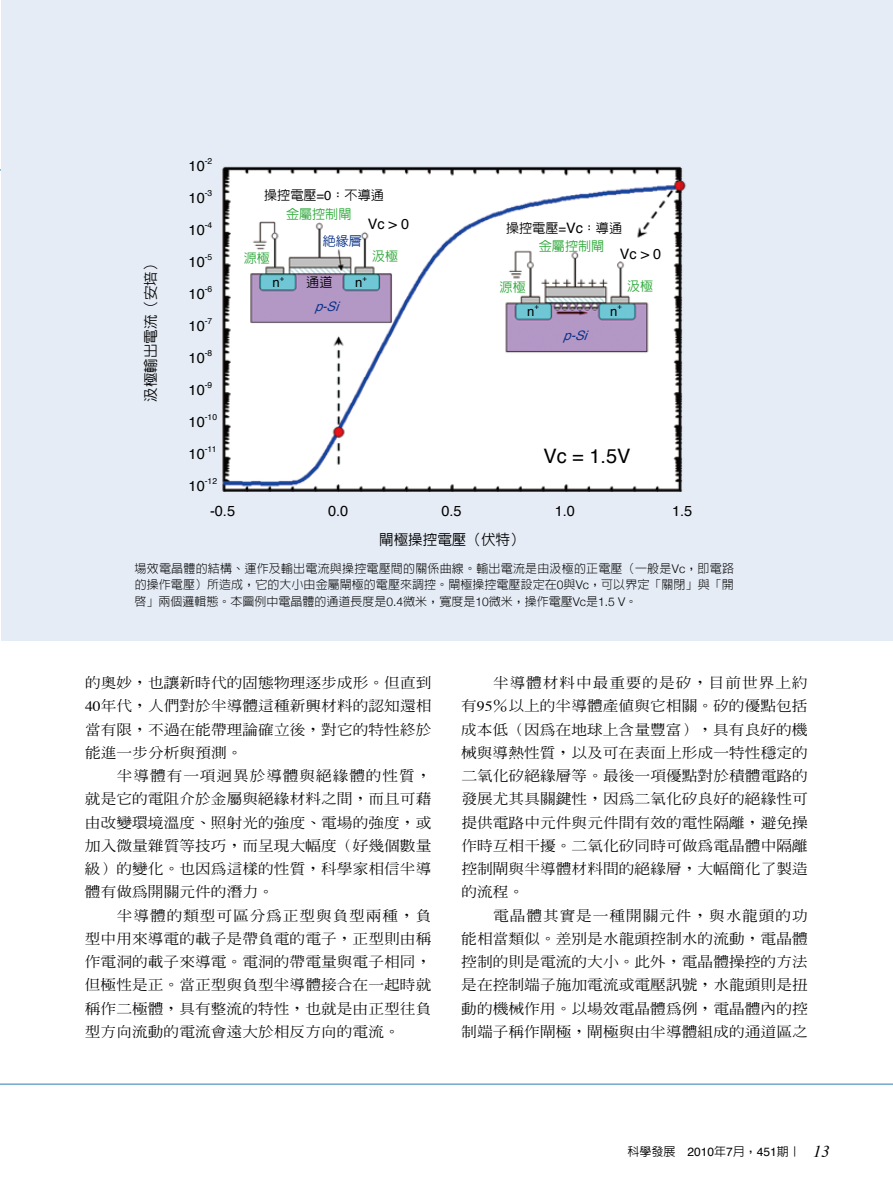
<style>
.page{position:relative;width:893px;height:1191px;background:#fff}
.page>*{position:absolute;margin:0;border:0;box-sizing:border-box;transform-origin:0 0}
.t1{font:19.95px "Helvetica";color:#000}
.t2{font:14.55px "Helvetica";color:#000}
.t3{font:500 14.55px "AR Hei B5";color:#000}
.t4{font:14.4px "Helvetica";color:#000}
.t5{font:500 14.1px/23.2px "AR Ming B5";color:#000;text-align:justify;scale:1.11 1}
.t6{font:500 13.05px/18.3px "AR Hei B5";color:#000}
.t7{font:italic 13.05px "Helvetica";color:#0c3388}
.t8{font:500 13.05px "AR Hei B5";color:#2ba738}
.t9{font:13.05px "Helvetica";color:#000}
.t10{font:500 13.05px "AR Hei B5";color:#0c3388}
.t11{font:300 12px/16.5px "AR Hei B5";color:#000;text-align:justify}
.t12{font:500 12px "AR Hei B5";color:#000}
.t13{font:8.55px "Helvetica";color:#000}
.t14{font:7.65px "Helvetica";color:#000}
.s1{font-family:"Helvetica";font-weight:400}
.s2{color:#2ba738}
.s3{font-family:"Helvetica";font-weight:400;font-size:14.4px}
.s4{font-family:"Helvetica Neue"}
.s5{font-family:"Times";font-weight:400}
.s6{font-family:"Times";font-weight:400;font-style:italic;font-size:16.5px}
</style>
<div class="page">
<hr style="left:0;top:169px;width:808px;height:1px;background:#3a83b8">
<div style="left:1px;top:0;width:892px;height:640px;background:#e5ecf5"></div>
<svg style="left:0;top:1083px;width:893px;height:2px;background:#95bcd8"></svg>
<img style="left:222px;top:166px;width:464px;height:325px">
<p class="t3" style="left:143px;top:402px;width:147px;rotate:-90deg">汲極輸出電流（安培）</p>
<p class="t2" style="left:189px;top:155px;width:18px">10</p>
<p class="t13" style="left:205px;top:154px;width:9px">-2</p>
<p class="t2" style="left:189px;top:187px;width:18px">10</p>
<p class="t13" style="left:205px;top:186px;width:9px">-3</p>
<p class="t2" style="left:189px;top:219px;width:18px">10</p>
<p class="t13" style="left:205px;top:218px;width:9px">-4</p>
<p class="t2" style="left:189px;top:251px;width:18px">10</p>
<p class="t13" style="left:205px;top:250px;width:9px">-5</p>
<p class="t2" style="left:189px;top:283px;width:18px">10</p>
<p class="t13" style="left:205px;top:282px;width:9px">-6</p>
<p class="t2" style="left:189px;top:315px;width:18px">10</p>
<p class="t13" style="left:205px;top:314px;width:9px">-7</p>
<p class="t2" style="left:189px;top:347px;width:18px">10</p>
<p class="t13" style="left:205px;top:346px;width:9px">-8</p>
<p class="t2" style="left:189px;top:379px;width:18px">10</p>
<p class="t13" style="left:205px;top:378px;width:9px">-9</p>
<p class="t2" style="left:189px;top:411px;width:18px">10</p>
<p class="t13" style="left:205px;top:410px;width:14px">-10</p>
<p class="t2" style="left:189px;top:443px;width:18px">10</p>
<p class="t13" style="left:205px;top:442px;width:13px">-11</p>
<p class="t2" style="left:189px;top:475px;width:18px">10</p>
<p class="t13" style="left:205px;top:474px;width:14px">-12</p>
<p class="t6" style="left:286px;top:186px;width:99px;text-indent:-22px">操控電壓<span class="s1">=0</span>：不導通<span class="s2">金屬控制閘</span></p>
<p class="t4" style="left:368px;top:213px;width:43px">Vc&gt;0</p>
<p class="t8" style="left:244px;top:252px;width:28px">源極</p>
<p class="t14" style="left:280px;top:272px;width:6px">+</p>
<p class="t9" style="left:272px;top:273px;width:9px">n</p>
<p class="t10" style="left:323px;top:235px;width:41px">絕緣層</p>
<p class="t6" style="left:306px;top:273px;width:28px">通道</p>
<p class="t7" style="left:315px;top:296px;width:32px">p-Si</p>
<p class="t8" style="left:372px;top:250px;width:28px">汲極</p>
<p class="t14" style="left:362px;top:272px;width:6px">+</p>
<p class="t9" style="left:355px;top:273px;width:9px">n</p>
<p class="t6" style="left:539px;top:219px;width:85px;line-height:17.7px;text-indent:-33px">操控電壓<span class="s1">=</span><span class="s3">Vc</span>：導通<span class="s2">金屬控制閘</span></p>
<p class="t4" style="left:620px;top:242px;width:43px">Vc&gt;0</p>
<p class="t8" style="left:500px;top:281px;width:28px">源極</p>
<p class="t8" style="left:627px;top:280px;width:28px">汲極</p>
<p class="t14" style="left:534px;top:300px;width:6px">+</p>
<p class="t9" style="left:527px;top:301px;width:9px">n</p>
<p class="t14" style="left:617px;top:300px;width:6px">+</p>
<p class="t9" style="left:610px;top:301px;width:9px">n</p>
<p class="t7" style="left:563px;top:325px;width:32px">p-Si</p>
<h1 class="t1" style="left:543px;top:441px;width:88px">Vc = 1.5V</h1>
<p class="t2" style="left:210px;top:499px;width:27px">-0.5</p>
<p class="t2" style="left:328px;top:499px;width:22px">0.0</p>
<p class="t2" style="left:441px;top:499px;width:22px">0.5</p>
<p class="t2" style="left:555px;top:499px;width:22px">1.0</p>
<p class="t2" style="left:672px;top:499px;width:22px">1.5</p>
<p class="t3" style="left:379px;top:532px;width:147px">閘極操控電壓（伏特）</p>
<p class="t11" style="left:135px;top:560px;width:601px">場效電晶體的結構、運作及輸出電流與操控電壓間的關係曲線。輸出電流是由汲極的正電壓（一般是<span class="s4">Vc</span>，即電路的操作電壓）所造成，它的大小由金屬閘極的電壓來調控。閘極操控電壓設定在<span class="s4">0</span>與<span class="s4">Vc</span>，可以界定「關閉」與「開啟」兩個邏輯態。本圖例中電晶體的通道長度是<span class="s4">0.4</span>微米，寬度是<span class="s4">10</span>微米，操作電壓<span class="s4">Vc</span>是<span class="s4">1.5 V</span>。</p>
<p class="t5" style="left:85px;top:671px;width:314px">的奧妙，也讓新時代的固態物理逐步成形。但直到<span class="s5">40</span>年代，人們對於半導體這種新興材料的認知還相當有限，不過在能帶理論確立後，對它的特性終於能進一步分析與預測。</p>
<p class="t5" style="left:85px;top:764px;width:314px;text-indent:32px">半導體有一項迥異於導體與絕緣體的性質，就是它的電阻介於金屬與絕緣材料之間，而且可藉由改變環境溫度、照射光的強度、電場的強度，或加入微量雜質等技巧，而呈現大幅度（好幾個數量級）的變化。也因為這樣的性質，科學家相信半導體有做為開關元件的潛力。</p>
<p class="t5" style="left:85px;top:903px;width:314px;text-indent:32px">半導體的類型可區分為正型與負型兩種，負型中用來導電的載子是帶負電的電子，正型則由稱作電洞的載子來導電。電洞的帶電量與電子相同，但極性是正。當正型與負型半導體接合在一起時就稱作二極體，具有整流的特性，也就是由正型往負型方向流動的電流會遠大於相反方向的電流。</p>
<p class="t5" style="left:461px;top:671px;width:314px;text-indent:32px">半導體材料中最重要的是矽，目前世界上約有<span class="s5">95</span>％以上的半導體產值與它相關。矽的優點包括成本低（因為在地球上含量豐富），具有良好的機械與導熱性質，以及可在表面上形成一特性穩定的二氧化矽絕緣層等。最後一項優點對於積體電路的發展尤其具關鍵性，因為二氧化矽良好的絕緣性可提供電路中元件與元件間有效的電性隔離，避免操作時互相干擾。二氧化矽同時可做為電晶體中隔離控制閘與半導體材料間的絕緣層，大幅簡化了製造的流程。</p>
<p class="t5" style="left:461px;top:903px;width:314px;text-indent:32px">電晶體其實是一種開關元件，與水龍頭的功能相當類似。差別是水龍頭控制水的流動，電晶體控制的則是電流的大小。此外，電晶體操控的方法是在控制端子施加電流或電壓訊號，水龍頭則是扭動的機械作用。以場效電晶體為例，電晶體內的控制端子稱作閘極，閘極與由半導體組成的通道區之</p>
<p class="t12" style="left:627px;top:1145px;width:204px">科學發展 <span class="s1">2010</span>年<span class="s1">7</span>月，<span class="s1">451</span>期｜ <span class="s6">13</span></p>
</div>
